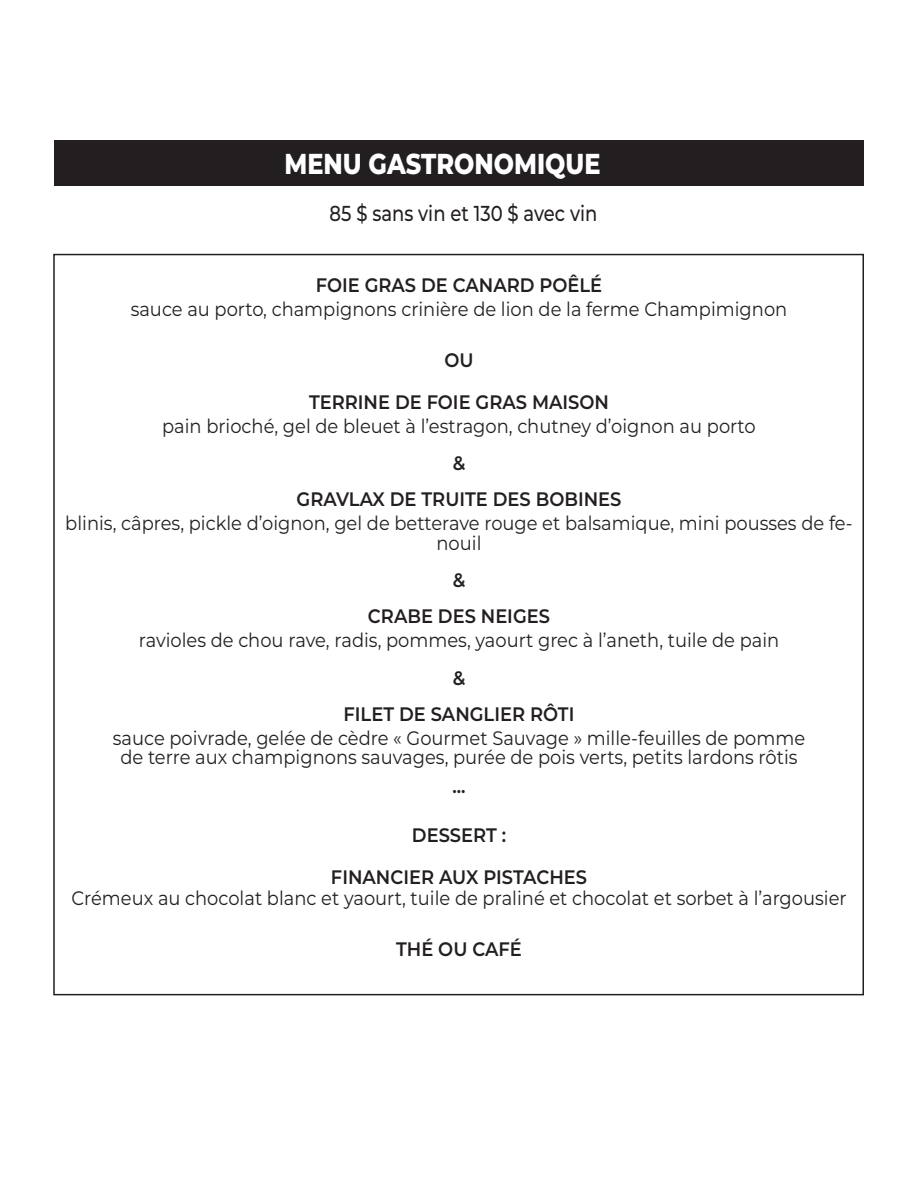
<style>
.page{position:relative;width:918px;height:1188px;background:#fff}
.page>*{position:absolute;margin:0;border:0;box-sizing:border-box;transform-origin:0 0}
.t1{font:800 28.8px "Montserrat";color:#fff;scale:.83 1}
.t2{font:500 21.6px "Montserrat";color:#231f20;scale:.83 1}
.t3{font:19.5px/19.5px "Montserrat";color:#231f20;text-align:center;scale:.92 1}
.t4{font:600 19.5px/36px "Montserrat";color:#231f20;text-align:center;scale:.92 1}
</style>
<div class="page">
<div style="left:54px;top:140px;width:810px;height:45px;background:#231f20"></div>
<h1 class="t1" style="left:284px;top:143px;width:382px">MENU GASTRONOMIQUE</h1>
<p class="t2" style="left:330px;top:198px;width:324px">85 $ sans vin et 130 $ avec vin</p>
<p class="t4" style="left:316px;top:266px;width:313px">FOIE GRAS DE CANARD POÊLÉ</p>
<p class="t3" style="left:131px;top:298px;width:715px">sauce au porto, champignons crinière de lion de la ferme Champimignon</p>
<p class="t4" style="left:309px;top:338px;width:328px;line-height:42px">OU<br>TERRINE DE FOIE GRAS MAISON</p>
<p class="t3" style="left:162px;top:415px;width:647px">pain brioché, gel de bleuet à l’estragon, chutney d’oignon au porto</p>
<p class="t4" style="left:297px;top:444px;width:355px">&amp;<br>GRAVLAX DE TRUITE DES BOBINES</p>
<p class="t3" style="left:65px;top:513px;width:857px">blinis, câpres, pickle d’oignon, gel de betterave rouge et balsamique, mini pousses de fe&shy;nouil</p>
<p class="t4" style="left:368px;top:561px;width:199px">&amp;<br>CRABE DES NEIGES</p>
<p class="t3" style="left:139px;top:630px;width:698px">ravioles de chou rave, radis, pommes, yaourt grec à l’aneth, tuile de pain</p>
<p class="t4" style="left:344px;top:659px;width:252px">&amp;<br>FILET DE SANGLIER RÔTI</p>
<p class="t3" style="left:113px;top:727px;width:754px">sauce poivrade, gelée de cèdre « Gourmet Sauvage » mille-feuilles de pomme de terre aux champignons sauvages, purée de pois verts, petits lardons rôtis</p>
<p class="t4" style="left:452px;top:767px;width:16px">...</p>
<p class="t4" style="left:331px;top:813px;width:280px;line-height:42px">DESSERT :<br>FINANCIER AUX PISTACHES</p>
<p class="t3" style="left:71px;top:888px;width:844px">Crémeux au chocolat blanc et yaourt, tuile de praliné et chocolat et sorbet à l’argousier</p>
<p class="t4" style="left:396px;top:930px;width:138px">THÉ OU CAFÉ</p>
</div>
